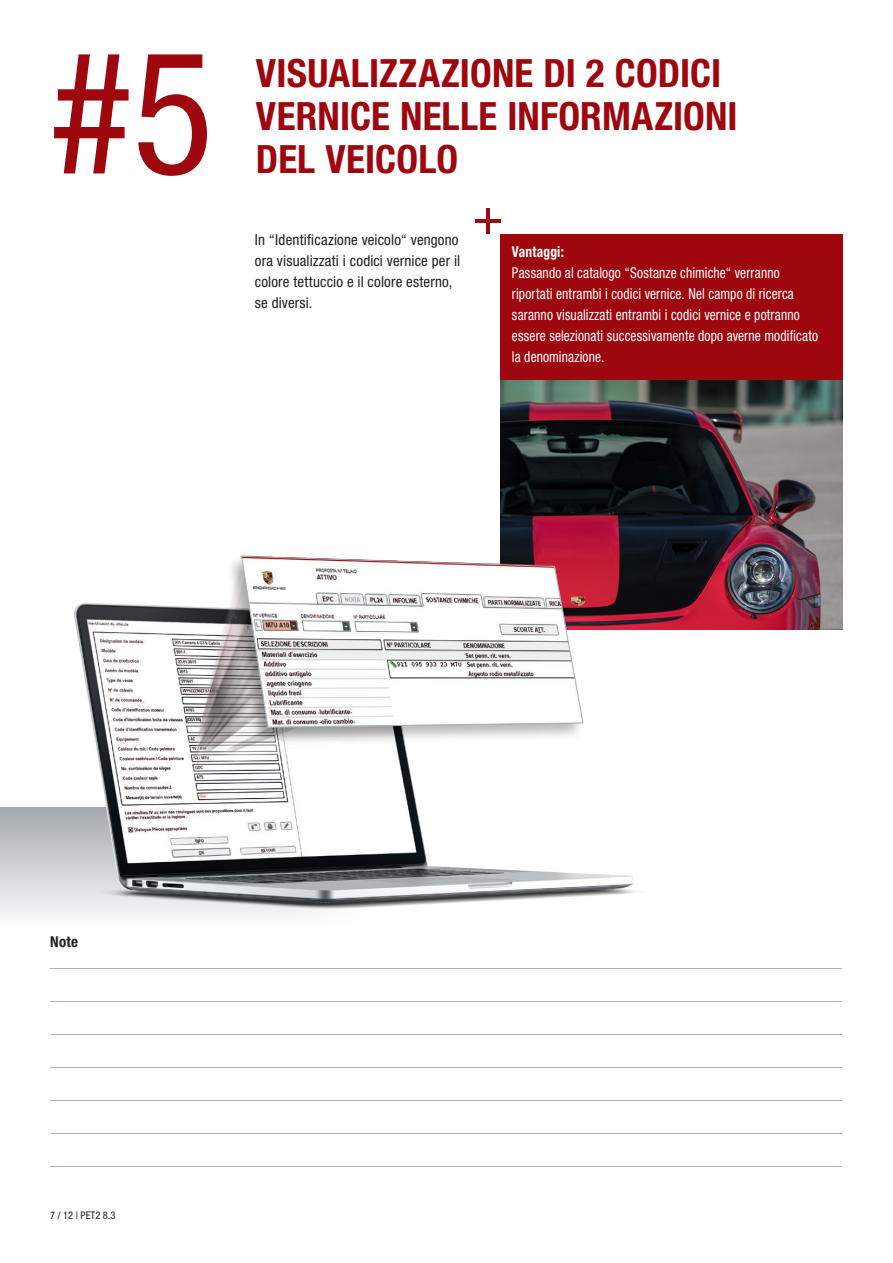
<style>
.page{position:relative;width:893px;height:1263px;background:#fff}
.page>*{position:absolute;margin:0;border:0;box-sizing:border-box;transform-origin:0 0}
.t1{font:condensed 171.45px "Helvetica Neue LT Std";color:#9d070d}
.t2{font:700 condensed 39px/43px "Helvetica Neue LT Std";letter-spacing:.005em;color:#9d070d}
.t3{font:condensed 15px/21px "Helvetica Neue LT Std";letter-spacing:.01em;color:#fff;scale:.9 1}
.t4{font:condensed 15px/21px "Helvetica Neue LT Std";letter-spacing:.01em;color:#231f20}
.t5{font:700 condensed 15px "Helvetica Neue LT Std";letter-spacing:.01em;color:#fff;scale:.9 1}
.t6{font:700 condensed 15px "Helvetica Neue LT Std";color:#231f20}
.t7{font:condensed 10.5px "Helvetica Neue LT Std";color:#231f20}
</style>
<div class="page">
<div style="left:0;top:807px;width:415px;height:160px;background:linear-gradient(to bottom,#a9adb2,#fff)"></div>
<div style="left:294px;top:796px;width:152px;height:172px;background:#fff"></div>
<img style="left:500px;top:379px;width:343px;height:250px">
<div style="left:500px;top:234px;width:343px;height:145px;background:#9d070d"></div>
<hr style="left:486px;top:208px;width:4px;height:26px;background:#9d070d">
<hr style="left:475px;top:219px;width:25px;height:4px;background:#9d070d">
<hr style="left:50px;top:968px;width:792px;height:1px;background:#aab1b8">
<hr style="left:50px;top:1001px;width:792px;height:1px;background:#aab1b8">
<hr style="left:50px;top:1034px;width:792px;height:1px;background:#aab1b8">
<hr style="left:50px;top:1067px;width:792px;height:1px;background:#aab1b8">
<hr style="left:50px;top:1100px;width:792px;height:1px;background:#aab1b8">
<hr style="left:50px;top:1133px;width:792px;height:1px;background:#aab1b8">
<hr style="left:50px;top:1166px;width:792px;height:1px;background:#aab1b8">
<img style="left:47px;top:537px;width:623px;height:401px">
<svg style="left:241px;top:555px;width:343px;height:173px"></svg>
<h1 class="t1" style="left:50px;top:14px;width:165px">#5</h1>
<h2 class="t2" style="left:256px;top:51px;width:483px">VISUALIZZAZIONE DI 2 CODICI<br>VERNICE NELLE INFORMAZIONI<br>DEL VEICOLO</h2>
<p class="t4" style="left:255px;top:229px;width:207px">In “Identificazione veicolo“ vengono ora visualizzati i codici vernice per il colore tettuccio e il colore esterno, se diversi.</p>
<p class="t5" style="left:512px;top:243px;width:59px">Vantaggi:</p>
<p class="t3" style="left:512px;top:262px;width:342px">Passando al catalogo “Sostanze chimiche“ verranno riportati entrambi i codici vernice. Nel campo di ricerca saranno visualizzati entrambi i codici vernice e potranno essere selezionati successivamente dopo averne modificato la denominazione.</p>
<p class="t6" style="left:50px;top:933px;width:30px">Note</p>
<p class="t7" style="left:50px;top:1209px;width:67px">7 / 12 | PET2 8.3</p>
</div>
